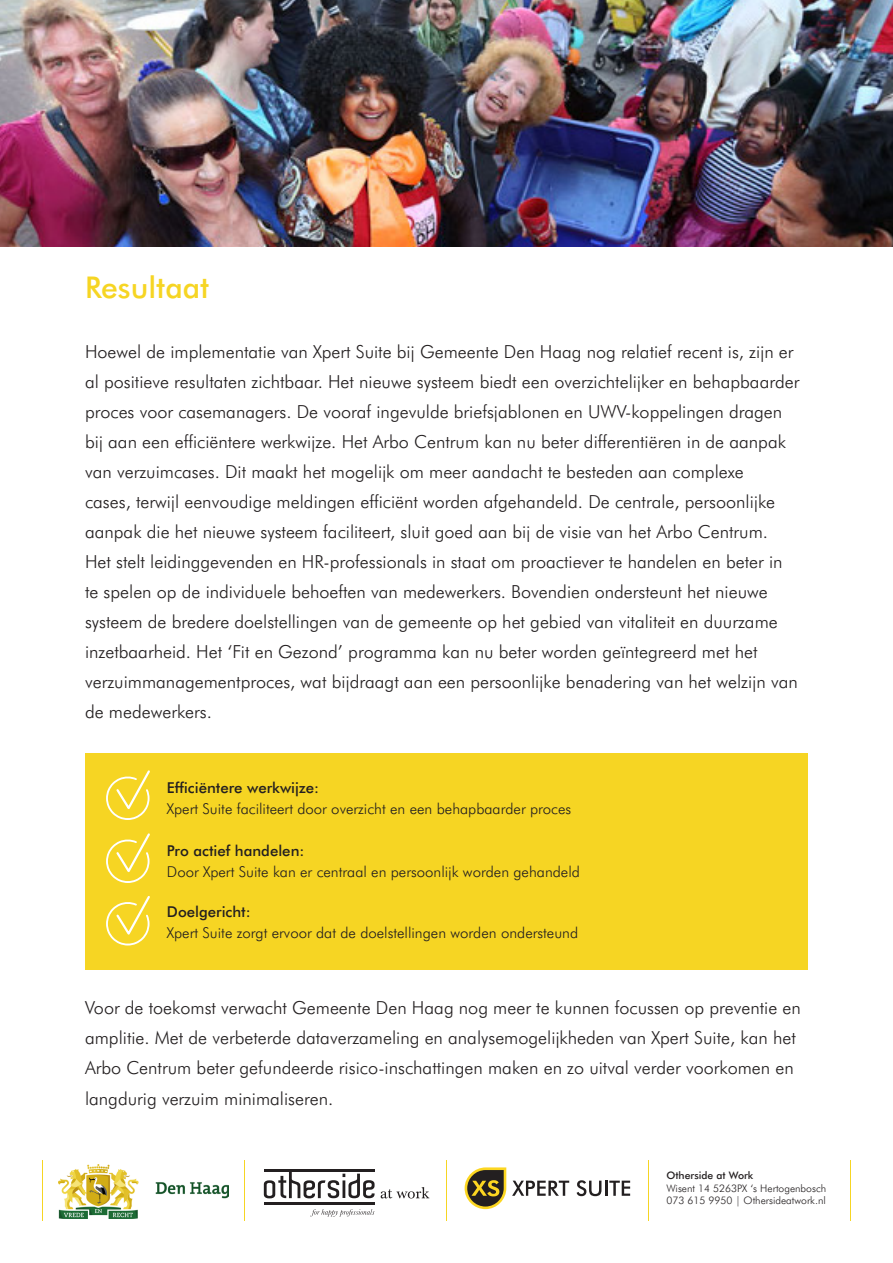
<style>
.page{position:relative;width:893px;height:1263px;background:#fff}
.page>*{position:absolute;margin:0;border:0;box-sizing:border-box;transform-origin:0 0}
.OAW___Koptekst_V2___Medium___9pt{font:500 30px "Futura BT";color:#f6d523}
.OAW___Koptekst_V2___Medium___9pt-2{font:300 18px/30px "Futura BT";color:#231f20}
.OAW___Koptekst_V2___Medium___9pt-3{font:300 15px/21px "Futura BT";color:#231f20}
.OAW___Koptekst_V2___Medium___9pt-4{font:500 15px "Futura BT";color:#231f20}
.OAW___Koptekst_V2___Medium___9pt-5{font:300 10.35px "Futura BT";color:#231f20}
.OAW___Koptekst_V2___Medium___9pt-6{font:500 10.35px "Futura BT";color:#231f20}
.s1{font-weight:500}
</style>
<div class="page">
<img style="left:0;top:0;width:893px;height:247px">
<hr style="left:264px;top:1202px;width:111px;height:3px;background:#231f20">
<hr style="left:264px;top:1169px;width:111px;height:3px;background:#231f20">
<svg style="left:264px;top:1172px;width:111px;height:26px"></svg>
<svg style="left:310px;top:1209px;width:64px;height:7px"></svg>
<svg style="left:381px;top:1187px;width:48px;height:11px"></svg>
<div style="left:85px;top:753px;width:723px;height:216px;background:#f6d523"></div>
<svg style="left:106px;top:770px;width:44px;height:50px"></svg>
<svg style="left:106px;top:833px;width:44px;height:50px"></svg>
<svg style="left:106px;top:896px;width:44px;height:49px"></svg>
<hr style="left:648px;top:1160px;width:1px;height:61px;background:#f6d523">
<hr style="left:446px;top:1160px;width:1px;height:61px;background:#f6d523">
<hr style="left:850px;top:1160px;width:1px;height:61px;background:#f6d523">
<hr style="left:244px;top:1160px;width:1px;height:61px;background:#f6d523">
<hr style="left:43px;top:1160px;width:1px;height:61px;background:#f6d523">
<svg style="left:464px;top:1167px;width:42px;height:42px"></svg>
<svg style="left:512px;top:1180px;width:57px;height:16px"></svg>
<svg style="left:577px;top:1180px;width:53px;height:16px"></svg>
<img style="left:58px;top:1165px;width:171px;height:53px">
<p class="OAW___Koptekst_V2___Medium___9pt" style="left:85px;top:266px;width:126px">Resultaat</p>
<p class="OAW___Koptekst_V2___Medium___9pt-2" style="left:85px;top:336px;width:716px">Hoewel de implementatie van Xpert Suite bij Gemeente Den Haag nog relatief recent is, zijn er al positieve resultaten zichtbaar. Het nieuwe systeem biedt een overzichtelijker en behapbaarder proces voor casemanagers. De vooraf ingevulde briefsjablonen en UWV-koppelingen dragen bij aan een efficiëntere werkwijze. Het Arbo Centrum kan nu beter differentiëren in de aanpak van verzuimcases. Dit maakt het mogelijk om meer aandacht te besteden aan complexe<br>cases, terwijl eenvoudige meldingen efficiënt worden afgehandeld. De centrale, persoonlijke aanpak die het nieuwe systeem faciliteert, sluit goed aan bij de visie van het Arbo Centrum.<br>Het stelt leidinggevenden en HR-professionals in staat om proactiever te handelen en beter in te spelen op de individuele behoeften van medewerkers. Bovendien ondersteunt het nieuwe systeem de bredere doelstellingen van de gemeente op het gebied van vitaliteit en duurzame inzetbaarheid. Het ‘Fit en Gezond’ programma kan nu beter worden geïntegreerd met het verzuimmanagementproces, wat bijdraagt aan een persoonlijke benadering van het welzijn van de medewerkers.</p>
<p class="OAW___Koptekst_V2___Medium___9pt-3" style="left:167px;top:776px;width:406px"><span class="s1">Efficiëntere werkwijze:<br></span>Xpert Suite faciliteert door overzicht en een behapbaarder proces</p>
<p class="OAW___Koptekst_V2___Medium___9pt-4" style="left:167px;top:840px;width:139px">Pro actief handelen:</p>
<p class="OAW___Koptekst_V2___Medium___9pt-3" style="left:167px;top:860px;width:415px">Door Xpert Suite kan er centraal en persoonlijk worden gehandeld</p>
<p class="OAW___Koptekst_V2___Medium___9pt-3" style="left:167px;top:901px;width:413px"><span class="s1">Doelgericht:<br></span>Xpert Suite zorgt ervoor dat de doelstellingen worden ondersteund</p>
<p class="OAW___Koptekst_V2___Medium___9pt-2" style="left:85px;top:992px;width:717px">Voor de toekomst verwacht Gemeente Den Haag nog meer te kunnen focussen op preventie en amplitie. Met de verbeterde dataverzameling en analysemogelijkheden van Xpert Suite, kan het Arbo Centrum beter gefundeerde risico-inschattingen maken en zo uitval verder voorkomen en langdurig verzuim minimaliseren.</p>
<p class="OAW___Koptekst_V2___Medium___9pt-6" style="left:666px;top:1168px;width:88px">Otherside at Work</p>
<p class="OAW___Koptekst_V2___Medium___9pt-5" style="left:666px;top:1181px;width:161px">Wisent 14 5263PX ‘s Hertogenbosch</p>
<p class="OAW___Koptekst_V2___Medium___9pt-5" style="left:666px;top:1194px;width:161px">073 615 9950 | Othersideatwork.nl</p>
</div>
